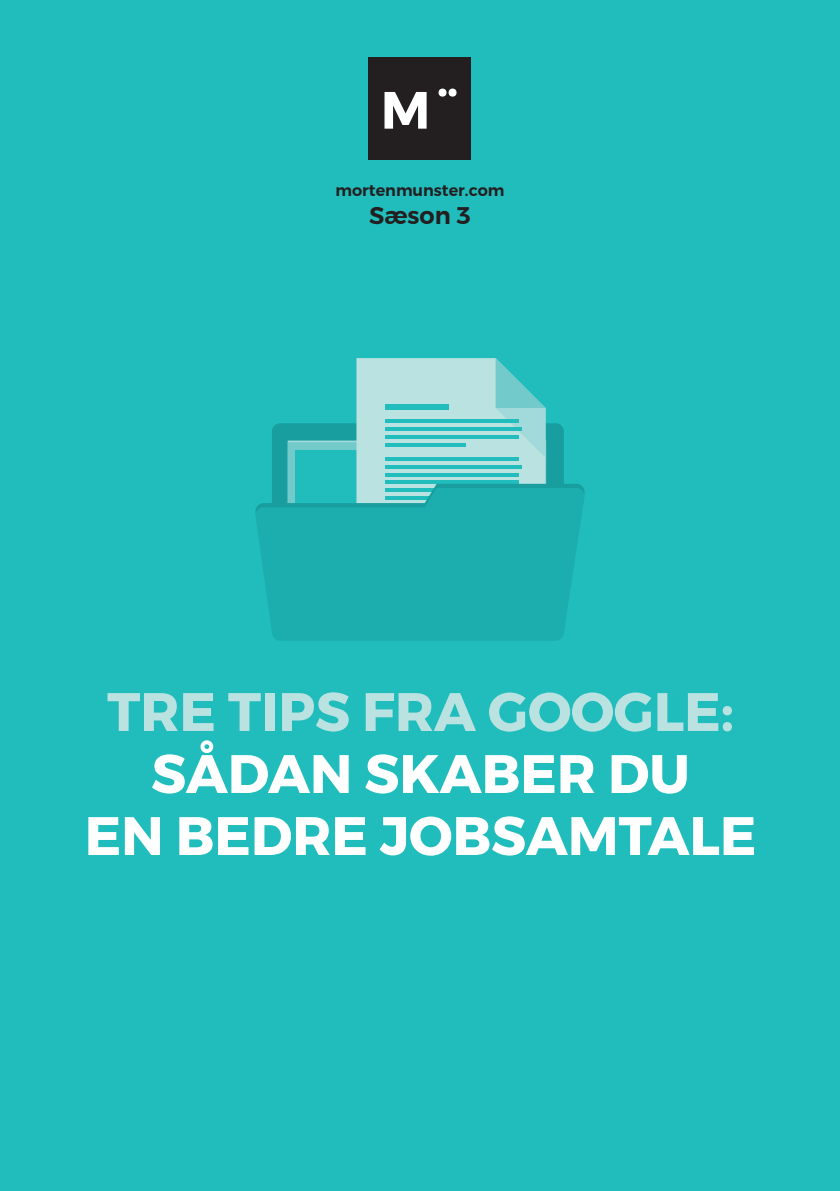
<style>
.page{position:relative;width:840px;height:1191px;background:#fff}
.page>*{position:absolute;margin:0;border:0;box-sizing:border-box;transform-origin:0 0}
.t1{font:700 54px/62px "Montserrat";color:#fff;text-align:center}
.t2{font:700 54px "Montserrat";color:#bae2e1}
.t3{font:600 24px "Montserrat";color:#231f20}
.t4{font:600 16px "Montserrat";color:#231f20}
</style>
<div class="page">
<div style="left:0;top:0;width:839px;height:1191px;background:#21bdbd"></div>
<div style="left:368px;top:57px;width:102px;height:102px;background:#231f20"></div>
<svg style="left:384px;top:92px;width:42px;height:37px"></svg>
<svg style="left:438px;top:89px;width:18px;height:8px"></svg>
<svg style="left:272px;top:423px;width:291px;height:195px;background:#2fa8aa"></svg>
<div style="left:295px;top:450px;width:242px;height:173px;background:#21bdbd"></div>
<svg style="left:356px;top:358px;width:189px;height:126px;background:#b1dfde"></svg>
<svg style="left:495px;top:358px;width:50px;height:100px"></svg>
<hr style="left:385px;top:481px;width:133px;height:3px;background:#21bdbd">
<hr style="left:385px;top:420px;width:133px;height:3px;background:#21bdbd">
<hr style="left:385px;top:427px;width:136px;height:4px;background:#21bdbd">
<hr style="left:385px;top:435px;width:133px;height:4px;background:#21bdbd">
<hr style="left:385px;top:443px;width:80px;height:3px;background:#21bdbd">
<hr style="left:385px;top:457px;width:133px;height:3px;background:#21bdbd">
<hr style="left:385px;top:465px;width:136px;height:3px;background:#21bdbd">
<hr style="left:385px;top:473px;width:133px;height:3px;background:#21bdbd">
<div style="left:384px;top:404px;width:64px;height:5px;background:#21bdbd"></div>
<svg style="left:287px;top:484px;width:296px;height:4px"></svg>
<svg style="left:255px;top:488px;width:329px;height:152px;fill:#1cadae"></svg>
<p class="t4" style="left:335px;top:177px;width:170px">mortenmunster.com</p>
<p class="t3" style="left:369px;top:197px;width:103px">Sæson 3</p>
<p class="t2" style="left:107px;top:668px;width:628px">TRE TIPS FRA GOOGLE:</p>
<p class="t1" style="left:85px;top:743px;width:672px">SÅDAN SKABER DU<br>EN BEDRE JOBSAMTALE</p>
</div>
